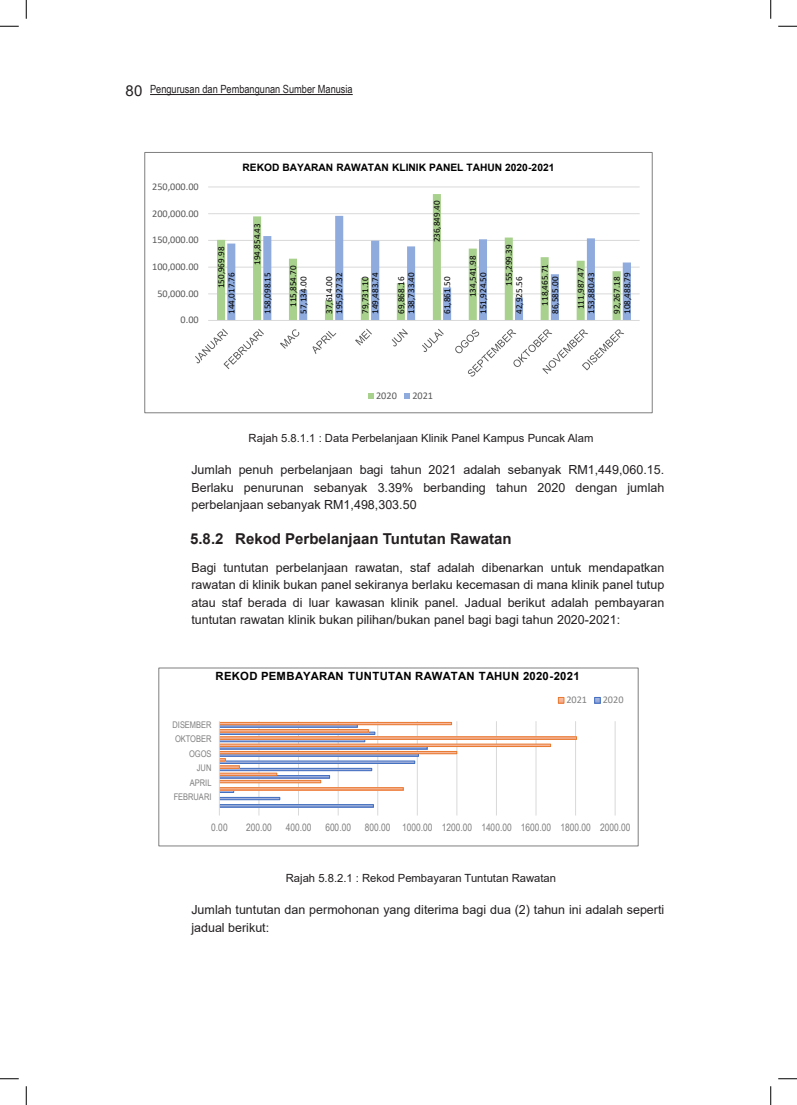
<style>
.page{position:relative;width:797px;height:1105px;background:#fff}
.page>*{position:absolute;margin:0;border:0;box-sizing:border-box;transform-origin:0 0}
.t1{font:700 15px "Arial";color:#231f20}
.Body_Indent_1_1_1{font:12.5px/17.5px "Arial";color:#231f20;text-align:justify}
.t2{font:700 11.38px "Arial";letter-spacing:.025em;color:#000}
.Rajah{font:11.25px "Arial";color:#231f20}
.t3{font:11.25px "Arial Narrow";color:#231f20}
.t4{font:10.25px "Arial Narrow";color:#7f7f7f}
.t5{font:10.25px "Calibri";color:#595959}
.t6{font:700 10.25px "Arial";color:#000}
.t7{font:10.25px "Calibri";color:#7f7f7f}
.t8{font:9.12px/10.2px "Calibri";color:#000}
.t9{font:9.12px "Arial Narrow";letter-spacing:-.01em;color:#7f7f7f}
.s1{font-family:"Arial";font-size:15px}
</style>
<div class="page">
<hr style="left:150px;top:94px;width:203px;height:1px;background:#231f20">
<hr style="left:208px;top:293px;width:431px;height:1px;background:#d9d9d9">
<hr style="left:208px;top:267px;width:431px;height:1px;background:#d9d9d9">
<hr style="left:208px;top:240px;width:431px;height:1px;background:#d9d9d9">
<hr style="left:208px;top:213px;width:431px;height:1px;background:#d9d9d9">
<hr style="left:208px;top:187px;width:431px;height:1px;background:#d9d9d9">
<svg style="left:217px;top:194px;width:224px;height:126px"></svg>
<svg style="left:227px;top:216px;width:404px;height:104px"></svg>
<hr style="left:208px;top:320px;width:431px;height:1px;background:#d9d9d9">
<svg style="left:195px;top:329px;width:69px;height:40px"></svg>
<svg style="left:280px;top:329px;width:19px;height:20px"></svg>
<svg style="left:312px;top:331px;width:24px;height:23px"></svg>
<svg style="left:355px;top:329px;width:17px;height:17px"></svg>
<svg style="left:391px;top:329px;width:17px;height:17px"></svg>
<svg style="left:422px;top:329px;width:22px;height:23px"></svg>
<svg style="left:455px;top:329px;width:169px;height:48px"></svg>
<svg style="left:368px;top:394px;width:5px;height:5px"></svg>
<svg style="left:404px;top:394px;width:6px;height:5px"></svg>
<div style="left:144px;top:152px;width:508px;height:261px;border:1px solid #7f7f7f"></div>
<hr style="left:258px;top:721px;width:1px;height:94px;background:#d9d9d9">
<hr style="left:298px;top:721px;width:1px;height:94px;background:#d9d9d9">
<hr style="left:338px;top:721px;width:1px;height:94px;background:#d9d9d9">
<hr style="left:377px;top:721px;width:1px;height:94px;background:#d9d9d9">
<hr style="left:417px;top:721px;width:1px;height:94px;background:#d9d9d9">
<hr style="left:456px;top:721px;width:1px;height:94px;background:#d9d9d9">
<hr style="left:496px;top:721px;width:1px;height:94px;background:#d9d9d9">
<hr style="left:535px;top:721px;width:1px;height:94px;background:#d9d9d9">
<hr style="left:575px;top:721px;width:1px;height:94px;background:#d9d9d9">
<hr style="left:614px;top:721px;width:1px;height:94px;background:#d9d9d9">
<div style="left:219px;top:804px;width:155px;height:3px;border:1px solid #426fc0"></div>
<div style="left:219px;top:797px;width:61px;height:3px;border:1px solid #426fc0"></div>
<div style="left:219px;top:790px;width:15px;height:3px;border:1px solid #426fc0"></div>
<div style="left:219px;top:775px;width:111px;height:3px;border:1px solid #426fc0"></div>
<div style="left:219px;top:768px;width:153px;height:3px;border:1px solid #426fc0"></div>
<div style="left:219px;top:761px;width:196px;height:3px;border:1px solid #426fc0"></div>
<div style="left:219px;top:753px;width:200px;height:4px;border:1px solid #426fc0"></div>
<div style="left:219px;top:746px;width:208px;height:3px;border:1px solid #426fc0"></div>
<div style="left:219px;top:739px;width:146px;height:3px;border:1px solid #426fc0"></div>
<div style="left:219px;top:732px;width:156px;height:3px;border:1px solid #426fc0"></div>
<div style="left:219px;top:724px;width:139px;height:4px;border:1px solid #426fc0"></div>
<div style="left:219px;top:787px;width:184px;height:3px;border:1px solid #e87a30"></div>
<div style="left:219px;top:780px;width:102px;height:3px;border:1px solid #e87a30"></div>
<div style="left:219px;top:773px;width:58px;height:3px;border:1px solid #e87a30"></div>
<div style="left:219px;top:765px;width:21px;height:4px;border:1px solid #e87a30"></div>
<svg style="left:220px;top:758px;width:6px;height:3px"></svg>
<div style="left:219px;top:751px;width:238px;height:3px;border:1px solid #e87a30"></div>
<div style="left:219px;top:744px;width:332px;height:3px;border:1px solid #e87a30"></div>
<div style="left:219px;top:736px;width:358px;height:4px;border:1px solid #e87a30"></div>
<div style="left:219px;top:729px;width:150px;height:3px;border:1px solid #e87a30"></div>
<div style="left:219px;top:722px;width:233px;height:3px;border:1px solid #e87a30"></div>
<hr style="left:219px;top:721px;width:1px;height:94px;background:#d9d9d9">
<div style="left:558px;top:697px;width:6px;height:7px;border:1px solid #e87a30"></div>
<div style="left:594px;top:697px;width:6px;height:7px;border:1px solid #426fc0"></div>
<div style="left:158px;top:668px;width:480px;height:178px;border:1px solid #7f7f7f"></div>
<svg style="left:0;top:25px;width:19px;height:2px"></svg>
<svg style="left:778px;top:25px;width:19px;height:2px"></svg>
<svg style="left:0;top:1078px;width:19px;height:1px"></svg>
<svg style="left:778px;top:1078px;width:19px;height:1px"></svg>
<svg style="left:25px;top:0;width:2px;height:19px"></svg>
<svg style="left:25px;top:1086px;width:2px;height:19px"></svg>
<svg style="left:770px;top:0;width:1px;height:19px"></svg>
<svg style="left:770px;top:1086px;width:1px;height:19px"></svg>
<p class="t3" style="left:126px;top:81px;width:228px"><span class="s1">80</span> Pengurusan dan Pembangunan Sumber Manusia</p>
<p class="t5" style="left:152px;top:179px;width:48px">250,000.00</p>
<p class="t5" style="left:152px;top:206px;width:48px">200,000.00</p>
<p class="t5" style="left:152px;top:233px;width:48px">150,000.00</p>
<p class="t5" style="left:152px;top:260px;width:48px">100,000.00</p>
<p class="t5" style="left:157px;top:286px;width:43px">50,000.00</p>
<p class="t5" style="left:181px;top:313px;width:20px">0.00</p>
<p class="t6" style="left:242px;top:160px;width:313px">REKOD BAYARAN RAWATAN KLINIK PANEL TAHUN 2020-2021</p>
<p class="t8" style="left:431px;top:242px;width:43px;rotate:-90deg">236,849.40</p>
<p class="t8" style="left:252px;top:265px;width:43px;rotate:-90deg">194,854.43</p>
<p class="t8" style="left:467px;top:297px;width:43px;rotate:-90deg">134,541.98</p>
<p class="t8" style="left:503px;top:286px;width:43px;rotate:-90deg">155,299.39</p>
<p class="t8" style="left:216px;top:288px;width:43px;rotate:-90deg">150,969.98</p>
<p class="t8" style="left:539px;top:306px;width:43px;rotate:-90deg">118,465.71</p>
<p class="t8" style="left:575px;top:309px;width:43px;rotate:-90deg">111,987.47</p>
<p class="t8" style="left:288px;top:307px;width:43px;rotate:-90deg">115,854.70</p>
<p class="t8" style="left:324px;top:314px;width:39px;rotate:-90deg">37,614.00</p>
<p class="t8" style="left:359px;top:314px;width:39px;rotate:-90deg">79,731.10</p>
<p class="t8" style="left:395px;top:314px;width:39px;rotate:-90deg">69,868.16</p>
<p class="t8" style="left:226px;top:314px;width:43px;rotate:-90deg">144,017.76</p>
<p class="t8" style="left:262px;top:314px;width:43px;rotate:-90deg">158,098.15</p>
<p class="t8" style="left:298px;top:314px;width:39px;rotate:-90deg">57,134.00</p>
<p class="t8" style="left:334px;top:314px;width:43px;rotate:-90deg">195,927.32</p>
<p class="t8" style="left:370px;top:314px;width:43px;rotate:-90deg">149,483.74</p>
<p class="t8" style="left:406px;top:314px;width:43px;rotate:-90deg">138,733.40</p>
<p class="t8" style="left:442px;top:314px;width:39px;rotate:-90deg">61,861.50</p>
<p class="t8" style="left:478px;top:314px;width:43px;rotate:-90deg">151,924.50</p>
<p class="t8" style="left:514px;top:314px;width:39px;rotate:-90deg">42,925.56</p>
<p class="t8" style="left:549px;top:314px;width:39px;rotate:-90deg">86,585.00</p>
<p class="t8" style="left:585px;top:314px;width:43px;rotate:-90deg">153,880.43</p>
<p class="t8" style="left:611px;top:314px;width:43px;rotate:-90deg">92,267.18<br>108,488.79</p>
<p class="t5" style="left:376px;top:389px;width:22px">2020</p>
<p class="t5" style="left:412px;top:389px;width:22px">2021</p>
<p class="Rajah" style="left:249px;top:430px;width:346px">Rajah 5.8.1.1 : Data Perbelanjaan Klinik Panel Kampus Puncak Alam</p>
<p class="Body_Indent_1_1_1" style="left:191px;top:461px;width:474px">Jumlah penuh perbelanjaan bagi tahun 2021 adalah sebanyak RM1,449,060.15.<br>Berlaku penurunan sebanyak 3.39% berbanding tahun 2020 dengan jumlah perbelanjaan sebanyak RM1,498,303.50</p>
<p class="t1" style="left:190px;top:528px;width:323px">5.8.2 Rekod Perbelanjaan Tuntutan Rawatan</p>
<p class="Body_Indent_1_1_1" style="left:191px;top:558px;width:474px">Bagi tuntutan perbelanjaan rawatan, staf adalah dibenarkan untuk mendapatkan rawatan di klinik bukan panel sekiranya berlaku kecemasan di mana klinik panel tutup atau staf berada di luar kawasan klinik panel. Jadual berikut adalah pembayaran tuntutan rawatan klinik bukan pilihan/bukan panel bagi bagi tahun 2020-2021:</p>
<p class="t2" style="left:215px;top:668px;width:365px">REKOD PEMBAYARAN TUNTUTAN RAWATAN TAHUN 2020-2021</p>
<p class="t7" style="left:566px;top:693px;width:22px">2021</p>
<p class="t7" style="left:602px;top:693px;width:22px">2020</p>
<p class="t9" style="left:172px;top:718px;width:40px">DISEMBER</p>
<p class="t9" style="left:175px;top:732px;width:38px">OKTOBER</p>
<p class="t9" style="left:189px;top:747px;width:24px">OGOS</p>
<p class="t9" style="left:197px;top:761px;width:16px">JUN</p>
<p class="t9" style="left:190px;top:776px;width:23px">APRIL</p>
<p class="t9" style="left:174px;top:790px;width:39px">FEBRUARI</p>
<p class="t4" style="left:211px;top:820px;width:18px">0.00</p>
<p class="t4" style="left:246px;top:820px;width:27px">200.00</p>
<p class="t4" style="left:286px;top:820px;width:27px">400.00</p>
<p class="t4" style="left:325px;top:820px;width:27px">600.00</p>
<p class="t4" style="left:365px;top:820px;width:267px">800.00 1000.00 1200.00 1400.00 1600.00 1800.00 2000.00</p>
<p class="Rajah" style="left:286px;top:870px;width:272px">Rajah 5.8.2.1 : Rekod Pembayaran Tuntutan Rawatan</p>
<p class="Body_Indent_1_1_1" style="left:191px;top:901px;width:474px">Jumlah tuntutan dan permohonan yang diterima bagi dua (2) tahun ini adalah seperti jadual berikut:</p>
</div>
